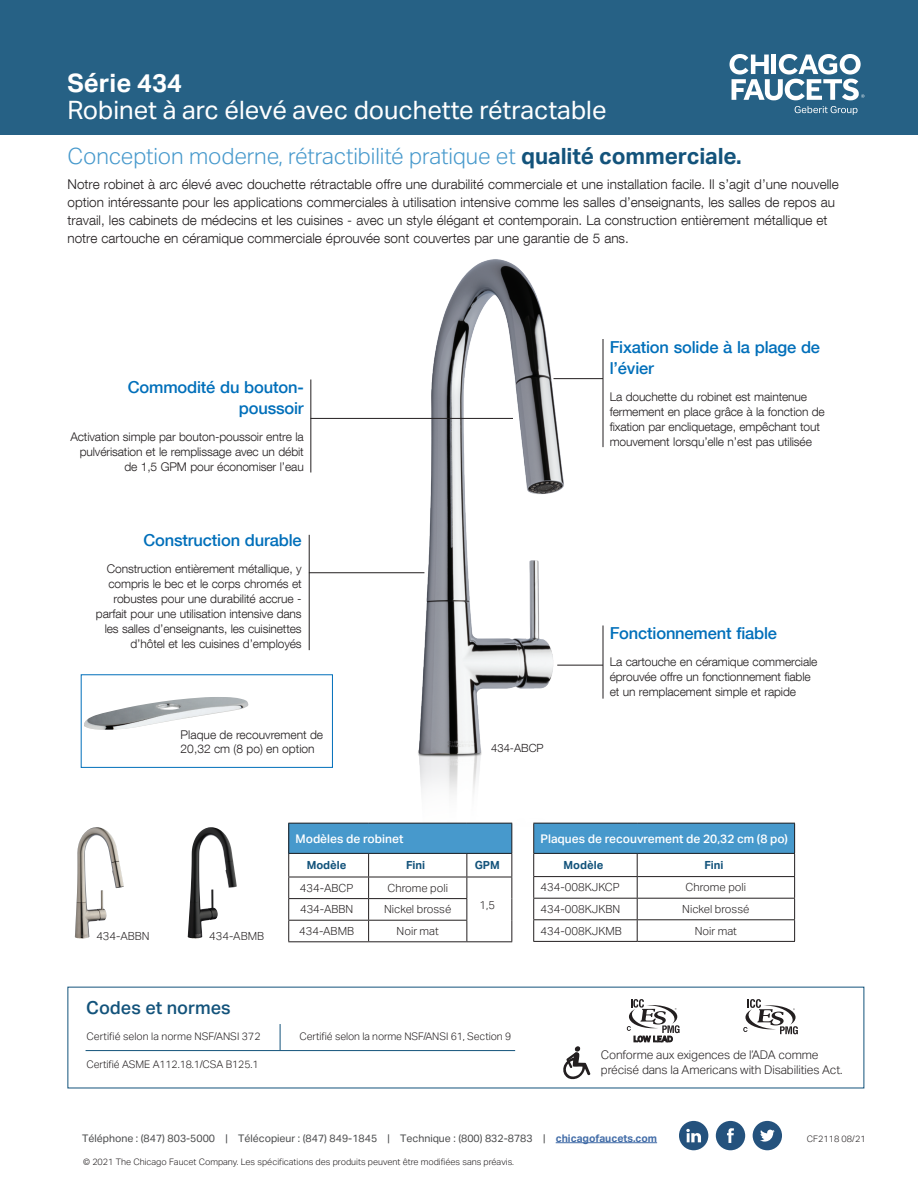
<style>
.page{position:relative;width:918px;height:1188px;background:#fff}
.page>*{position:absolute;margin:0;border:0;box-sizing:border-box;transform-origin:0 0}
.Back_Header_17_18{font:25.5px/27px "Aktiv Grotesk Geberit";color:#fff}
.Back_Subhead_15_17{font:300 22.5px "Aktiv Grotesk Geberit";letter-spacing:-.005em;color:#4799cc}
.t1{font:500 18px "Aktiv Grotesk Geberit";color:#13537b}
.PCA_Call_out_copy{font:500 16.5px/21px "Helvetica Neue LT Com";letter-spacing:-.01em;color:#006fba}
.Back_Subhead_15_17-2{font:300 13.5px/18px "Helvetica Neue LT Com";color:#231f20}
.PCA_Call_out_copy-2{font:300 12px/15px "Helvetica Neue LT Com";letter-spacing:-.01em;color:#231f20}
.Codes_Copy_8_10{font:300 12px/15px "Aktiv Grotesk Geberit";letter-spacing:-.01em;color:#231f20}
.t2{font:500 12px "Aktiv Grotesk Geberit";color:#fff}
.t3{font:300 11.25px "Aktiv Grotesk Geberit";color:#231f20}
.t4{font:700 11.25px "Aktiv Grotesk Geberit";color:#13537b}
.t5{font:300 11.25px "Helvetica Neue LT Com";color:#231f20}
.Codes_Copy_8_10-2{font:300 10.5px "Aktiv Grotesk Geberit";letter-spacing:-.01em;color:#231f20}
.t6{font:10.5px "Aktiv Grotesk Geberit";color:#4b4c4d}
.t7{font:300 9px "Aktiv Grotesk Geberit";color:#231f20}
.s1{font-weight:700}
.s2{font-weight:700;color:#13537b}
.s3{font-weight:700;color:#436da8}
</style>
<div class="page">
<div style="left:0;top:0;width:918px;height:135px;background:#266185"></div>
<svg style="left:730px;top:54px;width:135px;height:46px"></svg>
<svg style="left:795px;top:106px;width:63px;height:9px"></svg>
<div style="left:753px;top:1121px;width:29px;height:29px;background:#24527d;border-radius:50%"></div>
<svg style="left:760px;top:1130px;width:15px;height:12px"></svg>
<div style="left:716px;top:1121px;width:29px;height:29px;background:#24527d;border-radius:50%"></div>
<svg style="left:727px;top:1128px;width:7px;height:15px"></svg>
<div style="left:679px;top:1121px;width:29px;height:29px;background:#24527d;border-radius:50%"></div>
<svg style="left:686px;top:1129px;width:15px;height:13px"></svg>
<hr style="left:556px;top:1142px;width:101px;height:1px;background:#436da8">
<svg style="left:280px;top:1024px;width:1px;height:26px"></svg>
<svg style="left:563px;top:1046px;width:27px;height:33px"></svg>
<hr style="left:86px;top:1050px;width:429px;height:1px;background:#13537b">
<svg style="left:743px;top:999px;width:55px;height:35px"></svg>
<svg style="left:627px;top:999px;width:53px;height:43px"></svg>
<img style="left:399px;top:259px;width:191px;height:599px">
<hr style="left:309px;top:535px;width:1px;height:115px;background:#231f20">
<hr style="left:603px;top:339px;width:1px;height:108px;background:#231f20">
<hr style="left:310px;top:380px;width:1px;height:92px;background:#231f20">
<hr style="left:603px;top:626px;width:1px;height:73px;background:#231f20">
<div style="left:81px;top:675px;width:252px;height:93px;background:#fff;border:1px solid #006fba"></div>
<img style="left:84px;top:697px;width:165px;height:33px">
<hr style="left:309px;top:572px;width:115px;height:1px;background:#231f20">
<hr style="left:554px;top:378px;width:49px;height:1px;background:#231f20">
<hr style="left:311px;top:418px;width:202px;height:1px;background:#231f20">
<hr style="left:557px;top:665px;width:46px;height:1px;background:#231f20">
<div style="left:289px;top:823px;width:223px;height:30px;background:#4799cc"></div>
<hr style="left:467px;top:941px;width:45px;height:1px;background:#231f20">
<hr style="left:288px;top:823px;width:81px;height:1px;background:#231f20">
<hr style="left:369px;top:823px;width:98px;height:1px;background:#231f20">
<hr style="left:467px;top:823px;width:45px;height:1px;background:#231f20">
<hr style="left:288px;top:853px;width:81px;height:1px;background:#231f20">
<hr style="left:369px;top:853px;width:98px;height:1px;background:#231f20">
<hr style="left:467px;top:853px;width:45px;height:1px;background:#231f20">
<hr style="left:288px;top:877px;width:81px;height:1px;background:#231f20">
<hr style="left:369px;top:877px;width:98px;height:1px;background:#231f20">
<hr style="left:467px;top:877px;width:45px;height:1px;background:#231f20">
<hr style="left:288px;top:898px;width:81px;height:1px;background:#231f20">
<hr style="left:369px;top:898px;width:98px;height:1px;background:#231f20">
<hr style="left:288px;top:920px;width:81px;height:1px;background:#231f20">
<svg style="left:288px;top:824px;width:1px;height:117px"></svg>
<hr style="left:369px;top:920px;width:98px;height:1px;background:#231f20">
<svg style="left:368px;top:854px;width:1px;height:87px"></svg>
<svg style="left:466px;top:854px;width:1px;height:87px"></svg>
<svg style="left:511px;top:824px;width:1px;height:117px"></svg>
<hr style="left:288px;top:941px;width:81px;height:1px;background:#231f20">
<hr style="left:369px;top:941px;width:98px;height:1px;background:#231f20">
<img style="left:75px;top:827px;width:49px;height:111px">
<img style="left:188px;top:827px;width:31px;height:111px">
<div style="left:534px;top:823px;width:261px;height:30px;background:#4799cc"></div>
<hr style="left:533px;top:823px;width:104px;height:1px;background:#231f20">
<hr style="left:637px;top:823px;width:158px;height:1px;background:#231f20">
<hr style="left:533px;top:853px;width:104px;height:1px;background:#231f20">
<hr style="left:637px;top:853px;width:158px;height:1px;background:#231f20">
<hr style="left:533px;top:876px;width:104px;height:1px;background:#231f20">
<hr style="left:637px;top:876px;width:158px;height:1px;background:#231f20">
<hr style="left:533px;top:898px;width:104px;height:1px;background:#231f20">
<hr style="left:637px;top:898px;width:158px;height:1px;background:#231f20">
<hr style="left:533px;top:919px;width:104px;height:1px;background:#231f20">
<svg style="left:533px;top:824px;width:1px;height:117px"></svg>
<hr style="left:637px;top:919px;width:158px;height:1px;background:#231f20">
<svg style="left:637px;top:854px;width:1px;height:87px"></svg>
<svg style="left:794px;top:824px;width:1px;height:117px"></svg>
<hr style="left:533px;top:941px;width:104px;height:1px;background:#231f20">
<hr style="left:637px;top:941px;width:158px;height:1px;background:#231f20">
<p class="Back_Header_17_18" style="left:68px;top:69px;width:541px"><span class="s1">Série 434<br></span>Robinet à arc élevé avec douchette rétractable</p>
<p class="Back_Subhead_15_17" style="left:68px;top:143px;width:676px">Conception moderne, rétractibilité pratique et <span class="s2">qualité commerciale.</span></p>
<p class="Back_Subhead_15_17-2" style="left:68px;top:175px;width:773px">Notre robinet à arc élevé avec douchette rétractable offre une durabilité commerciale et une installation facile. Il s’agit d’une nouvelle option intéressante pour les applications commerciales à utilisation intensive comme les salles d’enseignants, les salles de repos au travail, les cabinets de médecins et les cuisines - avec un style élégant et contemporain. La construction entièrement métallique et notre cartouche en céramique commerciale éprouvée sont couvertes par une garantie de 5 ans.</p>
<p class="PCA_Call_out_copy" style="left:128px;top:377px;width:177px;text-align:right">Commodité du bouton&shy;poussoir</p>
<p class="PCA_Call_out_copy-2" style="left:70px;top:429px;width:235px;text-align:right">Activation simple par bouton-poussoir entre la pulvérisation et le remplissage avec un débit de 1,5 GPM pour économiser l’eau</p>
<p class="PCA_Call_out_copy" style="left:144px;top:529px;width:160px">Construction durable</p>
<p class="PCA_Call_out_copy-2" style="left:96px;top:561px;width:207px;text-align:right">Construction entièrement métallique, y compris le bec et le corps chromés et robustes pour une durabilité accrue - parfait pour une utilisation intensive dans les salles d’enseignants, les cuisinettes d’hôtel et les cuisines d’employés</p>
<p class="PCA_Call_out_copy-2" style="left:181px;top:728px;width:144px;line-height:13.5px">Plaque de recouvrement de<br>20,32 cm (8 po) en option</p>
<p class="PCA_Call_out_copy" style="left:610px;top:336px;width:212px">Fixation solide à la plage de l’évier</p>
<p class="PCA_Call_out_copy-2" style="left:610px;top:389px;width:217px">La douchette du robinet est maintenue fermement en place grâce à la fonction de fixation par encliquetage, empêchant tout mouvement lorsqu’elle n’est pas utilisée</p>
<p class="t5" style="left:491px;top:741px;width:54px">434-ABCP</p>
<p class="PCA_Call_out_copy" style="left:610px;top:623px;width:169px">Fonctionnement fiable</p>
<p class="PCA_Call_out_copy-2" style="left:610px;top:654px;width:209px">La cartouche en céramique commerciale éprouvée offre un fonctionnement fiable et un remplacement simple et rapide</p>
<p class="t3" style="left:96px;top:929px;width:55px">434-ABBN</p>
<p class="t3" style="left:209px;top:929px;width:56px">434-ABMB</p>
<p class="t1" style="left:86px;top:997px;width:146px">Codes et normes</p>
<p class="Codes_Copy_8_10-2" style="left:87px;top:1030px;width:175px">Certifié selon la norme NSF/ANSI 372</p>
<p class="Codes_Copy_8_10-2" style="left:87px;top:1059px;width:173px">Certifié ASME A112.18.1/CSA B125.1</p>
<p class="t2" style="left:295px;top:831px;width:109px">Modèles de robinet</p>
<p class="t4" style="left:307px;top:858px;width:41px">Modèle</p>
<p class="t4" style="left:406px;top:858px;width:21px">Fini</p>
<p class="t4" style="left:475px;top:858px;width:27px">GPM</p>
<p class="t3" style="left:300px;top:881px;width:55px">434-ABCP</p>
<p class="t3" style="left:387px;top:881px;width:62px">Chrome poli</p>
<p class="t3" style="left:480px;top:899px;width:17px">1,5</p>
<p class="t3" style="left:300px;top:903px;width:55px">434-ABBN</p>
<p class="t3" style="left:384px;top:903px;width:69px">Nickel brossé</p>
<p class="t3" style="left:299px;top:925px;width:56px">434-ABMB</p>
<p class="t3" style="left:397px;top:925px;width:44px">Noir mat</p>
<p class="t2" style="left:540px;top:831px;width:249px">Plaques de recouvrement de 20,32 cm (8 po)</p>
<p class="t4" style="left:564px;top:858px;width:41px">Modèle</p>
<p class="t4" style="left:704px;top:858px;width:21px">Fini</p>
<p class="t3" style="left:540px;top:881px;width:81px">434-008KJKCP</p>
<p class="t3" style="left:686px;top:881px;width:62px">Chrome poli</p>
<p class="t3" style="left:540px;top:903px;width:81px">434-008KJKBN</p>
<p class="t3" style="left:682px;top:903px;width:69px">Nickel brossé</p>
<p class="t3" style="left:540px;top:924px;width:83px">434-008KJKMB</p>
<p class="t3" style="left:695px;top:924px;width:44px">Noir mat</p>
<p class="Codes_Copy_8_10-2" style="left:300px;top:1030px;width:213px">Certifié selon la norme NSF/ANSI 61, Section 9</p>
<p class="Codes_Copy_8_10" style="left:601px;top:1048px;width:243px">Conforme aux exigences de l’ADA comme précisé dans la Americans with Disabilities Act.</p>
<p class="t6" style="left:82px;top:1132px;width:576px">Téléphone : (847) 803-5000 | Télécopieur : (847) 849-1845 | Technique : (800) 832-8783 | <span class="s3">chicagofaucets.com</span></p>
<p class="t7" style="left:83px;top:1157px;width:432px">© 2021 The Chicago Faucet Company. Les spécifications des produits peuvent être modifiées sans préavis.</p>
<p class="t7" style="left:807px;top:1134px;width:60px">CF2118 08/21</p>
</div>
